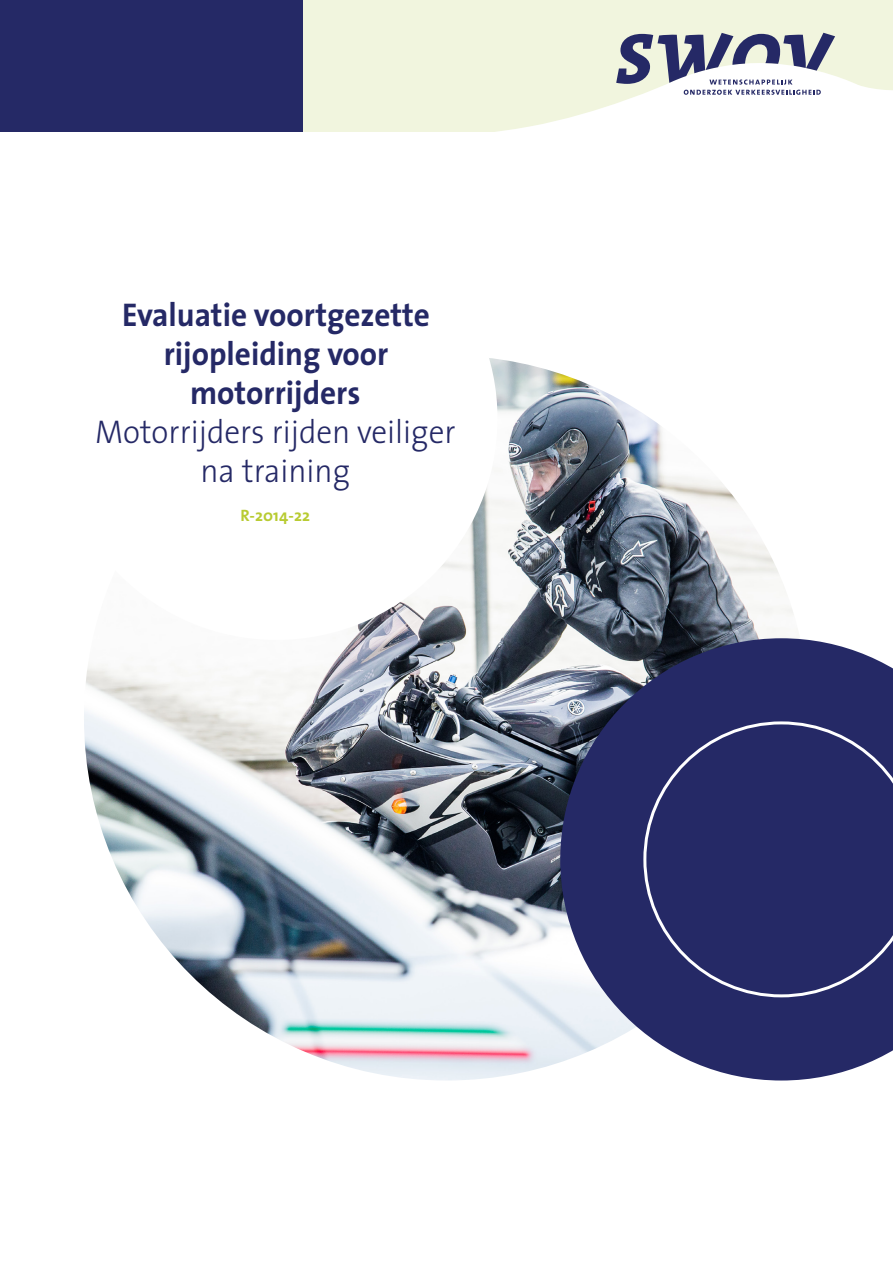
<style>
.page{position:relative;width:893px;height:1263px;background:#fff}
.page>*{position:absolute;margin:0;border:0;box-sizing:border-box;transform-origin:0 0}
.Bodytekst{font:700 33px/39px "The Sans";color:#252966;text-align:center;scale:.95 1}
.Bodytekst-2{font:300 33px/39px "The Sans";color:#252966;text-align:center;scale:.95 1}
.Bodytekst-3{font:700 16.5px "The Sans";letter-spacing:.01em;color:#b8cb32}
</style>
<div class="page">
<svg style="left:303px;top:0;width:590px;height:131px;fill:#f1f5de"></svg>
<svg style="left:616px;top:33px;width:219px;height:62px"></svg>
<div style="left:0;top:0;width:303px;height:131px;background:#252966"></div>
<img style="left:84px;top:355px;width:725px;height:725px;border-radius:362px">
<div style="left:55px;top:198px;width:442px;height:442px;background:#fff;border-radius:50%"></div>
<svg style="left:560px;top:638px;width:333px;height:442px;background:#505481"></svg>
<div style="left:643px;top:721px;width:250px;height:276px;background:#252966"></div>
<p class="Bodytekst" style="left:122px;top:294px;width:326px">Evaluatie voortgezette rijopleiding voor motorrijders</p>
<p class="Bodytekst-2" style="left:95px;top:411px;width:381px">Motorrijders rijden veiliger na training</p>
<p class="Bodytekst-3" style="left:240px;top:502px;width:71px">R-2014-22</p>
</div>
